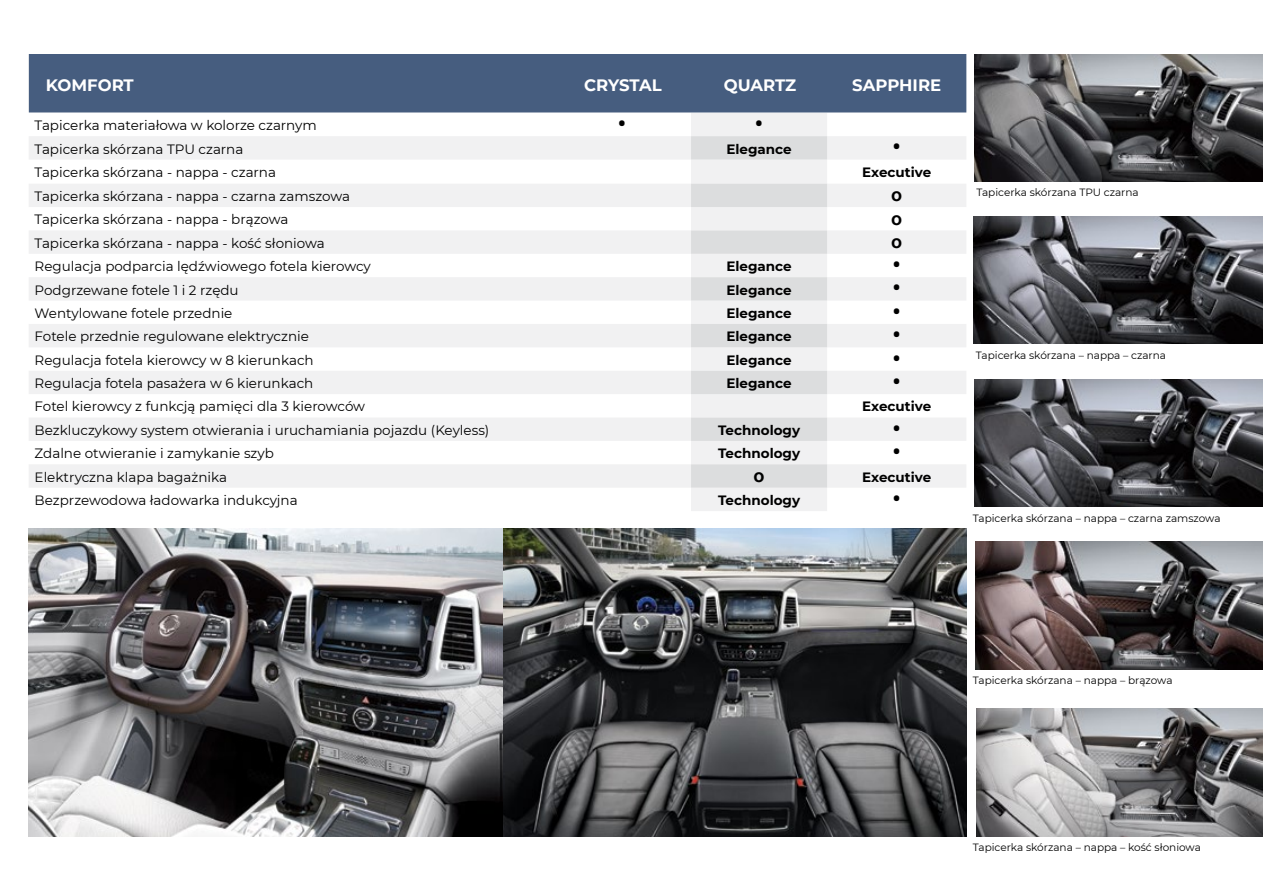
<style>
.page{position:relative;width:1263px;height:893px;background:#fff}
.page>*{position:absolute;margin:0;border:0;box-sizing:border-box;transform-origin:0 0}
.t1{font:27px "Roboto";color:#000}
.t2{font:700 18px "Arial";color:#000}
.t3{font:700 16.5px "Montserrat";color:#fff}
.t4{font:13.5px "Montserrat";color:#000}
.t5{font:700 13.5px "Montserrat";color:#000}
.t6{font:10.5px "Montserrat";color:#000}
</style>
<div class="page">
<div style="left:691px;top:113px;width:136px;height:398px;background:#f1f1f2"></div>
<svg style="left:29px;top:136px;width:937px;height:352px;fill:#f1f1f2"></svg>
<svg style="left:691px;top:136px;width:136px;height:352px;fill:#dcddde"></svg>
<img style="left:974px;top:217px;width:289px;height:127px">
<img style="left:976px;top:709px;width:287px;height:127px">
<img style="left:975px;top:379px;width:288px;height:128px">
<img style="left:975px;top:542px;width:288px;height:127px">
<img style="left:29px;top:528px;width:474px;height:308px">
<img style="left:503px;top:528px;width:463px;height:308px">
<img style="left:974px;top:54px;width:289px;height:128px">
<div style="left:29px;top:54px;width:937px;height:58px;background:#465d7f"></div>
<p class="t3" style="left:46px;top:73px;width:89px">KOMFORT</p>
<p class="t3" style="left:584px;top:73px;width:79px">CRYSTAL</p>
<p class="t3" style="left:724px;top:73px;width:74px">QUARTZ</p>
<p class="t3" style="left:852px;top:73px;width:90px">SAPPHIRE</p>
<p class="t4" style="left:35px;top:116px;width:284px">Tapicerka materiałowa w kolorze czarnym</p>
<h1 class="t1" style="left:617px;top:105px;width:11px">•</h1>
<h1 class="t1" style="left:754px;top:105px;width:11px">•</h1>
<p class="t4" style="left:35px;top:139px;width:210px">Tapicerka skórzana TPU czarna</p>
<p class="t5" style="left:726px;top:139px;width:67px">Elegance</p>
<h1 class="t1" style="left:892px;top:128px;width:11px">•</h1>
<p class="t4" style="left:35px;top:163px;width:243px">Tapicerka skórzana - nappa - czarna</p>
<p class="t5" style="left:862px;top:162px;width:70px">Executive</p>
<p class="t4" style="left:35px;top:187px;width:317px">Tapicerka skórzana - nappa - czarna zamszowa</p>
<h2 class="t2" style="left:891px;top:182px;width:12px">o</h2>
<p class="t4" style="left:35px;top:210px;width:255px">Tapicerka skórzana - nappa - brązowa</p>
<h2 class="t2" style="left:891px;top:206px;width:12px">o</h2>
<p class="t4" style="left:35px;top:234px;width:292px">Tapicerka skórzana - nappa - kość słoniowa</p>
<h2 class="t2" style="left:891px;top:229px;width:12px">o</h2>
<p class="t4" style="left:35px;top:257px;width:338px">Regulacja podparcia lędźwiowego fotela kierowcy</p>
<p class="t5" style="left:726px;top:257px;width:67px">Elegance</p>
<h1 class="t1" style="left:892px;top:246px;width:11px">•</h1>
<p class="t4" style="left:35px;top:280px;width:206px">Podgrzewane fotele 1 i 2 rzędu</p>
<p class="t5" style="left:726px;top:280px;width:67px">Elegance</p>
<h1 class="t1" style="left:892px;top:269px;width:11px">•</h1>
<p class="t4" style="left:35px;top:304px;width:199px">Wentylowane fotele przednie</p>
<p class="t5" style="left:726px;top:303px;width:67px">Elegance</p>
<h1 class="t1" style="left:892px;top:292px;width:11px">•</h1>
<p class="t4" style="left:35px;top:327px;width:276px">Fotele przednie regulowane elektrycznie</p>
<p class="t5" style="left:726px;top:327px;width:67px">Elegance</p>
<h1 class="t1" style="left:892px;top:316px;width:11px">•</h1>
<p class="t4" style="left:35px;top:351px;width:281px">Regulacja fotela kierowcy w 8 kierunkach</p>
<p class="t5" style="left:726px;top:350px;width:67px">Elegance</p>
<h1 class="t1" style="left:892px;top:339px;width:11px">•</h1>
<p class="t4" style="left:35px;top:374px;width:280px">Regulacja fotela pasażera w 6 kierunkach</p>
<p class="t5" style="left:726px;top:374px;width:67px">Elegance</p>
<h1 class="t1" style="left:892px;top:362px;width:11px">•</h1>
<p class="t4" style="left:35px;top:397px;width:332px">Fotel kierowcy z funkcją pamięci dla 3 kierowców</p>
<p class="t5" style="left:862px;top:397px;width:70px">Executive</p>
<p class="t4" style="left:35px;top:421px;width:456px">Bezkluczykowy system otwierania i uruchamiania pojazdu (Keyless)</p>
<p class="t5" style="left:718px;top:420px;width:84px">Technology</p>
<h1 class="t1" style="left:892px;top:409px;width:11px">•</h1>
<p class="t4" style="left:35px;top:444px;width:241px">Zdalne otwieranie i zamykanie szyb</p>
<p class="t5" style="left:718px;top:444px;width:84px">Technology</p>
<h1 class="t1" style="left:892px;top:433px;width:11px">•</h1>
<p class="t4" style="left:35px;top:467px;width:194px">Elektryczna klapa bagażnika</p>
<h2 class="t2" style="left:753px;top:463px;width:12px">o</h2>
<p class="t5" style="left:862px;top:467px;width:70px">Executive</p>
<p class="t4" style="left:35px;top:491px;width:265px">Bezprzewodowa ładowarka indukcyjna</p>
<p class="t5" style="left:718px;top:490px;width:84px">Technology</p>
<h1 class="t1" style="left:892px;top:479px;width:11px">•</h1>
<p class="t6" style="left:976px;top:185px;width:164px">Tapicerka skórzana TPU czarna</p>
<p class="t6" style="left:976px;top:348px;width:192px">Tapicerka skórzana – nappa – czarna</p>
<p class="t6" style="left:973px;top:511px;width:249px">Tapicerka skórzana – nappa – czarna zamszowa</p>
<p class="t6" style="left:973px;top:673px;width:201px">Tapicerka skórzana – nappa – brązowa</p>
<p class="t6" style="left:973px;top:840px;width:230px">Tapicerka skórzana – nappa – kość słoniowa</p>
</div>
